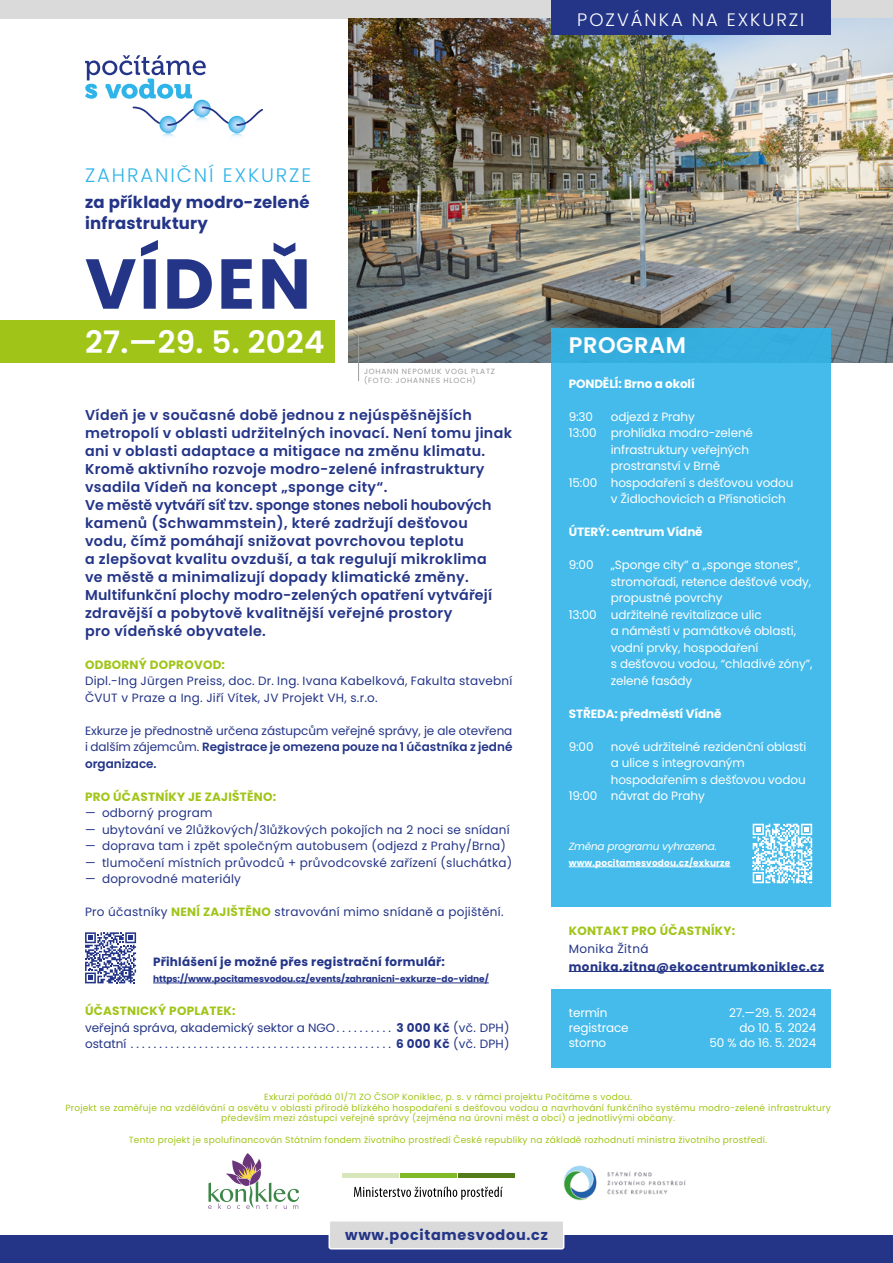
<style>
.page{position:relative;width:893px;height:1263px;background:#fff}
.page>*{position:absolute;margin:0;border:0;box-sizing:border-box;transform-origin:0 0}
.t1{font:700 70.5px "Poppins";letter-spacing:.04em;color:#243588}
.t2{font:600 30.9px "Poppins";letter-spacing:.01em;color:#fff}
.t3{font:600 22.5px "Poppins";letter-spacing:.025em;color:#fff}
.t4{font:300 19.5px "Poppins";letter-spacing:.1em;color:#2fb4e9}
.t5{font:300 18px "Poppins";letter-spacing:.11em;color:#fff}
.t6{font:700 16.5px/21px "Poppins";letter-spacing:.015em;color:#243588}
.t7{font:700 14.4px "Poppins";letter-spacing:.05em;color:#243588}
.t8{font:600 14.25px/18px "Poppins";letter-spacing:.025em;color:#243588}
.t9{font:12px/16.5px "Poppins";letter-spacing:.02em;color:#243588}
.t10{font:12px "Poppins";letter-spacing:-.01em;color:#fff}
.t11{font:12px "Poppins";color:#243588}
.t12{font:700 12px "Poppins";letter-spacing:.02em;color:#a0c518}
.t13{font:700 12px "Poppins";letter-spacing:-.01em;color:#fff}
.t14{font:700 12px "Poppins";letter-spacing:.02em;color:#243588}
.t15{font:700 12px "Poppins";letter-spacing:.04em;color:#243588}
.t16{font:italic 10.5px "Poppins";letter-spacing:-.02em;color:#fff}
.t17{font:9px/10.8px "Poppins";letter-spacing:.025em;color:#a0c518;text-align:center}
.t18{font:700 9px "Poppins";color:#243588}
.t19{font:700 9px "Poppins";letter-spacing:.015em;color:#fff}
.t20{font:7.5px/9px "Poppins";letter-spacing:.1em;color:#9d9d9c}
.s1{font-weight:600}
.s2{font-weight:700;color:#a0c518}
.s3{font-weight:700}
</style>
<div class="page">
<div style="left:0;top:1236px;width:893px;height:27px;background:#243588"></div>
<div style="left:0;top:0;width:893px;height:18px;background:#dadada"></div>
<svg style="left:208px;top:1153px;width:91px;height:56px"></svg>
<hr style="left:458px;top:1174px;width:57px;height:4px;background:#547c1a">
<hr style="left:342px;top:1174px;width:56px;height:4px;background:#d8e7bb">
<hr style="left:400px;top:1174px;width:57px;height:4px;background:#80ba27">
<svg style="left:354px;top:1186px;width:149px;height:14px"></svg>
<img style="left:563px;top:1165px;width:123px;height:36px">
<div style="left:329px;top:1221px;width:235px;height:28px;background:#dadada;border-radius:2px"></div>
<div style="left:329px;top:1220px;width:235px;height:29px;border:2px solid #fff;border-radius:2px"></div>
<img style="left:349px;top:18px;width:544px;height:344px">
<svg style="left:159px;top:116px;width:18px;height:17px"></svg>
<svg style="left:193px;top:100px;width:18px;height:17px"></svg>
<svg style="left:228px;top:116px;width:18px;height:17px"></svg>
<svg style="left:132px;top:106px;width:131px;height:21px"></svg>
<svg style="left:85px;top:55px;width:121px;height:44px"></svg>
<svg style="left:160px;top:133px;width:17px;height:17px"></svg>
<svg style="left:194px;top:117px;width:17px;height:17px"></svg>
<svg style="left:228px;top:133px;width:17px;height:17px"></svg>
<div style="left:551px;top:0;width:280px;height:34px;background:#243588"></div>
<hr style="left:153px;top:983px;width:336px;height:1px;background:#243588">
<hr style="left:569px;top:971px;width:255px;height:1px;background:#243588">
<div style="left:551px;top:328px;width:280px;height:578px;background:linear-gradient(to bottom,#41b8e8,#46bcec)"></div>
<hr style="left:569px;top:866px;width:161px;height:1px;background:#fff">
<div style="left:551px;top:989px;width:280px;height:78px;background:#44bbeb"></div>
<div style="left:0;top:320px;width:335px;height:42px;background:#a0c518"></div>
<hr style="left:358px;top:332px;width:1px;height:49px;background:#9d9d9c">
<svg style="left:85px;top:932px;width:51px;height:51px"></svg>
<svg style="left:753px;top:824px;width:59px;height:59px"></svg>
<p class="t5" style="left:577px;top:10px;width:229px">POZVÁNKA NA EXKURZI</p>
<h3 class="t4" style="left:85px;top:164px;width:228px">ZAHRANIČNÍ EXKURZE</h3>
<p class="t6" style="left:85px;top:192px;width:226px">za příklady modro-zelené infrastruktury</p>
<h1 class="t1" style="left:85px;top:243px;width:227px">VÍDEŇ</h1>
<h2 class="t2" style="left:85px;top:324px;width:241px">27.—29. 5. 2024</h2>
<h3 class="t3" style="left:569px;top:332px;width:119px">PROGRAM</h3>
<p class="t20" style="left:364px;top:367px;width:132px">JOHANN NEPOMUK VOGL PLATZ (FOTO: JOHANNES HLOCH)</p>
<p class="t13" style="left:569px;top:376px;width:128px">PONDĚLÍ: Brno a okolí</p>
<p class="t10" style="left:569px;top:409px;width:26px">9:30</p>
<p class="t10" style="left:611px;top:409px;width:86px">odjezd z Prahy</p>
<p class="t10" style="left:569px;top:426px;width:186px">13:00 prohlídka modro-zelené</p>
<p class="t10" style="left:611px;top:442px;width:140px">infrastruktury veřejných</p>
<p class="t10" style="left:611px;top:459px;width:111px">prostranství v Brně</p>
<p class="t10" style="left:569px;top:475px;width:226px">15:00 hospodaření s dešťovou vodou</p>
<p class="t10" style="left:611px;top:492px;width:177px">v Židlochovicích a Přísnoticích</p>
<p class="t13" style="left:569px;top:525px;width:135px">ÚTERÝ: centrum Vídně</p>
<p class="t10" style="left:569px;top:558px;width:26px">9:00</p>
<p class="t10" style="left:611px;top:558px;width:191px">„Sponge city” a „sponge stones”,</p>
<p class="t10" style="left:611px;top:574px;width:202px">stromořadí, retence dešťové vody,</p>
<p class="t10" style="left:611px;top:591px;width:113px">propustné povrchy</p>
<p class="t10" style="left:569px;top:607px;width:194px">13:00 udržitelné revitalizace ulic</p>
<p class="t10" style="left:611px;top:624px;width:187px">a náměstí v památkové oblasti,</p>
<p class="t10" style="left:611px;top:640px;width:149px">vodní prvky, hospodaření</p>
<p class="t10" style="left:611px;top:657px;width:203px">s dešťovou vodou, “chladivé zóny”,</p>
<p class="t10" style="left:611px;top:673px;width:83px">zelené fasády</p>
<p class="t13" style="left:569px;top:706px;width:154px">STŘEDA: předměstí Vídně</p>
<p class="t10" style="left:569px;top:739px;width:26px">9:00</p>
<p class="t10" style="left:611px;top:739px;width:197px">nové udržitelné rezidenční oblasti</p>
<p class="t10" style="left:611px;top:756px;width:136px">a ulice s integrovaným</p>
<p class="t10" style="left:611px;top:772px;width:196px">hospodařením s dešťovou vodou</p>
<p class="t10" style="left:569px;top:789px;width:137px">19:00 návrat do Prahy</p>
<p class="t16" style="left:569px;top:840px;width:150px">Změna programu vyhrazena.</p>
<p class="t19" style="left:569px;top:858px;width:163px">www.pocitamesvodou.cz/exkurze</p>
<p class="t8" style="left:85px;top:406px;width:429px">Vídeň je v současné době jednou z nejúspěšnějších metropolí v oblasti udržitelných inovací. Není tomu jinak ani v oblasti adaptace a mitigace na změnu klimatu.<br>Kromě aktivního rozvoje modro-zelené infrastruktury vsadila Vídeň na koncept „sponge city“.<br>Ve městě vytváří síť tzv. sponge stones neboli houbových kamenů (Schwammstein), které zadržují dešťovou vodu, čímž pomáhají snižovat povrchovou teplotu<br>a zlepšovat kvalitu ovzduší, a tak regulují mikroklima<br>ve městě a minimalizují dopady klimatické změny.<br>Multifunkční plochy modro-zelených opatření vytvářejí zdravější a pobytově kvalitnější veřejné prostory<br>pro vídeňské obyvatele.</p>
<p class="t12" style="left:85px;top:657px;width:142px">ODBORNÝ DOPROVOD:</p>
<p class="t9" style="left:85px;top:673px;width:429px">Dipl.-Ing Jürgen Preiss, doc. Dr. Ing. Ivana Kabelková, Fakulta stavební<br>ČVUT v Praze a Ing. Jiří Vítek, JV Projekt VH, s.r.o.</p>
<p class="t9" style="left:85px;top:722px;width:429px;text-align:justify">Exkurze je přednostně určena zástupcům veřejné správy, je ale otevřena i dalším zájemcům. <span class="s1">Registrace je omezena pouze na 1 účastníka z jedné organizace.</span></p>
<p class="t12" style="left:85px;top:789px;width:193px">PRO ÚČASTNÍKY JE ZAJIŠTĚNO:</p>
<p class="t9" style="left:85px;top:805px;width:129px">— odborný program</p>
<p class="t9" style="left:85px;top:821px;width:426px">— ubytování ve 2lůžkových/3lůžkových pokojích na 2 noci se snídaní</p>
<p class="t9" style="left:85px;top:838px;width:422px">— doprava tam i zpět společným autobusem (odjezd z Prahy/Brna)</p>
<p class="t9" style="left:85px;top:854px;width:429px">— tlumočení místních průvodců + průvodcovské zařízení (sluchátka)</p>
<p class="t9" style="left:85px;top:871px;width:158px">— doprovodné materiály</p>
<p class="t9" style="left:85px;top:904px;width:420px">Pro účastníky <span class="s2">NENÍ ZAJIŠTĚNO</span> stravování mimo snídaně a pojištění.</p>
<p class="t14" style="left:153px;top:954px;width:293px">Přihlášení je možné přes registrační formulář:</p>
<p class="t18" style="left:153px;top:974px;width:337px">https://www.pocitamesvodou.cz/events/zahranicni-exkurze-do-vidne/</p>
<p class="t12" style="left:85px;top:1004px;width:152px">ÚČASTNICKÝ POPLATEK:</p>
<p class="t11" style="left:85px;top:1020px;width:254px">veřejná správa, akademický sektor a NGO...........</p>
<p class="t9" style="left:396px;top:1019px;width:115px"><span class="s3">3 000 Kč</span> (vč. DPH)</p>
<p class="t11" style="left:85px;top:1037px;width:47px">ostatní...............................................</p>
<p class="t9" style="left:396px;top:1036px;width:115px"><span class="s3">6 000 Kč</span> (vč. DPH)</p>
<p class="t12" style="left:569px;top:923px;width:168px">KONTAKT PRO ÚČASTNÍKY:</p>
<p class="t9" style="left:569px;top:940px;width:81px">Monika Žitná</p>
<p class="t15" style="left:569px;top:959px;width:257px">monika.zitna@ekocentrumkoniklec.cz</p>
<p class="t10" style="left:569px;top:1006px;width:40px">termín</p>
<p class="t10" style="left:729px;top:1006px;width:89px">27.—29. 5. 2024</p>
<p class="t10" style="left:569px;top:1021px;width:61px">registrace</p>
<p class="t10" style="left:740px;top:1021px;width:78px">do 10. 5. 2024</p>
<p class="t10" style="left:569px;top:1036px;width:39px">storno</p>
<p class="t10" style="left:709px;top:1036px;width:108px">50 % do 16. 5. 2024</p>
<p class="t17" style="left:65px;top:1091px;width:767px">Exkurzi pořádá 01/71 ZO ČSOP Koniklec, p. s. v rámci projektu Počítáme s vodou.<br>Projekt se zaměřuje na vzdělávání a osvětu v oblasti přírodě blízkého hospodaření s dešťovou vodou a navrhování funkčního systému modro-zelené infrastruktury především mezi zástupci veřejné správy (zejména na úrovni měst a obcí) a jednotlivými občany.</p>
<p class="t17" style="left:129px;top:1134px;width:640px">Tento projekt je spolufinancován Státním fondem životního prostředí České republiky na základě rozhodnutí ministra životního prostředí.</p>
<p class="t7" style="left:345px;top:1227px;width:204px">www.pocitamesvodou.cz</p>
</div>
